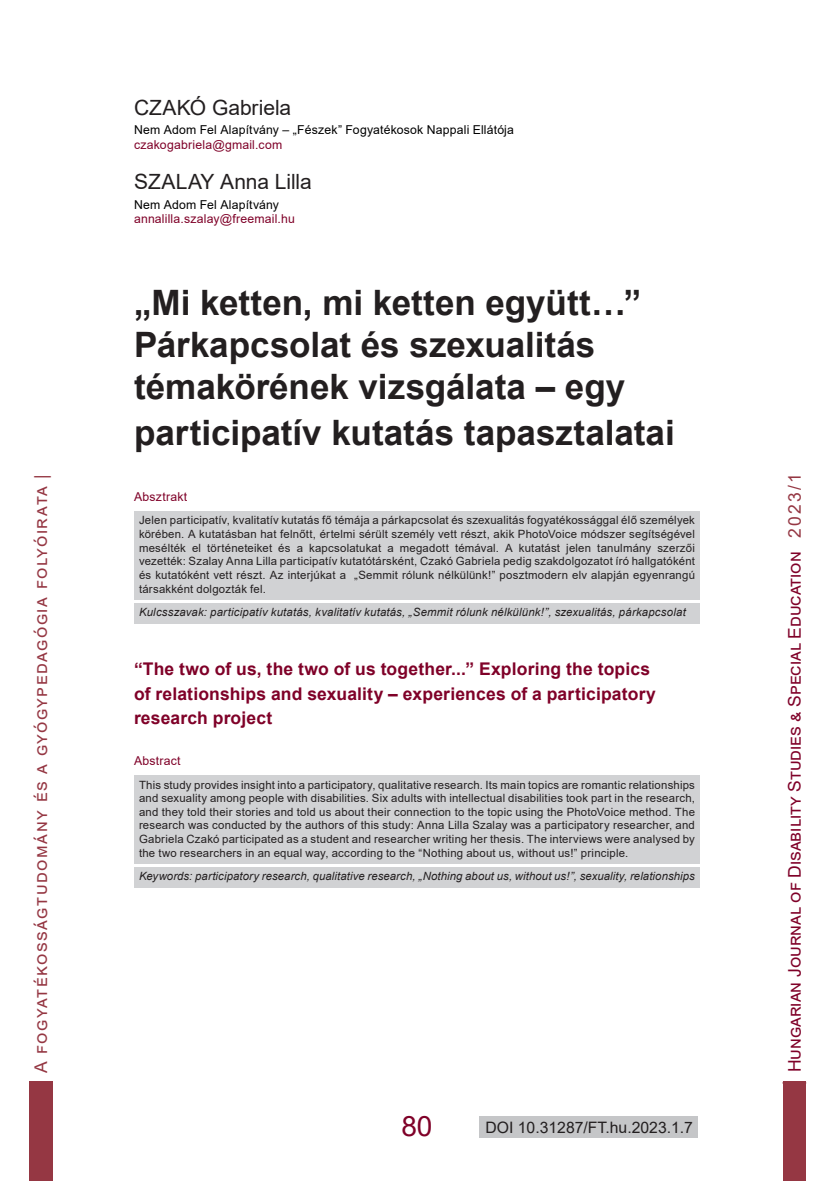
<style>
.page{position:relative;width:834px;height:1181px;background:#fff}
.page>*{position:absolute;margin:0;border:0;box-sizing:border-box;transform-origin:0 0}
.Tanulmánycím{font:700 35px/42px "Arial";color:#231f20}
.t1{font:28px "Arial";color:#7f0128}
.Szerző{font:21px "Arial";letter-spacing:-.005em;color:#231f20}
.Címsor_3{font:700 17.5px/24.5px "Arial";letter-spacing:.01em;color:#7f0128}
.t2{font:17.5px "Arial";color:#7f0128}
.t3{font:17.5px "Arial";letter-spacing:.085em;color:#953743}
.t4{font:15.75px "Arial";color:#231f20}
.Normál_tompa{font:12.25px "Arial";letter-spacing:.015em;color:#000}
.Normál_tompa-2{font:12.25px "Arial";letter-spacing:.015em;color:#7f0128}
.Absztrakt_cím{font:12.25px "Arial";letter-spacing:.02em;color:#7f0128}
.Absztrakt{font:11.38px/13.7px "Arial";letter-spacing:.02em;color:#231f20;text-align:justify}
.Absztrakt-2{font:italic 11.38px "Arial";letter-spacing:.01em;color:#231f20}
.s1{font-size:24.5px;color:#953743}
.s2{color:#953743}
</style>
<div class="page">
<div style="left:783px;top:1081px;width:22px;height:100px;background:#953743"></div>
<div style="left:29px;top:1081px;width:24px;height:100px;background:#953743"></div>
<div style="left:134px;top:511px;width:565px;height:89px;background:#d1d2d4"></div>
<div style="left:134px;top:603px;width:565px;height:20px;background:#d1d2d4"></div>
<div style="left:134px;top:775px;width:565px;height:89px;background:#d1d2d4"></div>
<div style="left:134px;top:867px;width:565px;height:20px;background:#d1d2d4"></div>
<div style="left:480px;top:1116px;width:218px;height:21px;background:#c5c6c8"></div>
<h3 class="t3" style="left:29px;top:1085px;width:613px;rotate:-90deg">| A fogyatékosságtudomány és a gyógypedagógia folyóirata |</h3>
<p class="Szerző" style="left:134px;top:93px;width:159px">CZAKÓ Gabriela</p>
<p class="Normál_tompa" style="left:134px;top:121px;width:381px">Nem Adom Fel Alapítvány – „Fészek” Fogyatékosok Nappali Ellátója</p>
<p class="Normál_tompa-2" style="left:134px;top:136px;width:150px">czakogabriela@gmail.com</p>
<p class="Szerző" style="left:134px;top:167px;width:179px">SZALAY Anna Lilla</p>
<p class="Normál_tompa" style="left:134px;top:196px;width:146px">Nem Adom Fel Alapítvány</p>
<p class="Normál_tompa-2" style="left:134px;top:211px;width:162px">annalilla.szalay@freemail.hu</p>
<p class="Tanulmánycím" style="left:134px;top:282px;width:509px">„Mi ketten, mi ketten együtt…”<br>Párkapcsolat és szexualitás témakörének vizsgálata – egy</p>
<p class="Tanulmánycím" style="left:134px;top:412px;width:542px">participatív kutatás tapasztalatai</p>
<p class="Absztrakt_cím" style="left:134px;top:488px;width:55px">Absztrakt</p>
<p class="Absztrakt" style="left:139px;top:513px;width:557px">Jelen participatív, kvalitatív kutatás fő témája a párkapcsolat és szexualitás fogyatékossággal élő személyek körében. A kutatásban hat felnőtt, értelmi sérült személy vett részt, akik PhotoVoice módszer segítségével mesélték el történeteiket és a kapcsolatukat a megadott témával. A kutatást jelen tanulmány szerzői vezették: Szalay Anna Lilla participatív kutatótársként, Czakó Gabriela pedig szakdolgozatot író hallgatóként és kutatóként vett részt. Az interjúkat a „Semmit rólunk nélkülünk!” posztmodern elv alapján egyenrangú társakként dolgozták fel.</p>
<p class="Absztrakt-2" style="left:139px;top:605px;width:548px">Kulcsszavak: participatív kutatás, kvalitatív kutatás, „Semmit rólunk nélkülünk!”, szexualitás, párkapcsolat</p>
<p class="Címsor_3" style="left:134px;top:657px;width:523px">“The two of us, the two of us together...” Exploring the topics of relationships and sexuality – experiences of a participatory research project</p>
<p class="Absztrakt_cím" style="left:134px;top:752px;width:48px">Abstract</p>
<p class="Absztrakt" style="left:139px;top:777px;width:557px">This study provides insight into a participatory, qualitative research. Its main topics are romantic relationships and sexuality among people with disabilities. Six adults with intellectual disabilities took part in the research, and they told their stories and told us about their connection to the topic using the PhotoVoice method. The research was conducted by the authors of this study: Anna Lilla Szalay was a participatory researcher, and Gabriela Czakó participated as a student and researcher writing her thesis. The interviews were analysed by the two researchers in an equal way, according to the “Nothing about us, without us!” principle.</p>
<p class="Absztrakt-2" style="left:139px;top:869px;width:557px">Keywords: participatory research, qualitative research, „Nothing about us, without us!”, sexuality, relationships</p>
<h2 class="t1" style="left:401px;top:1107px;width:33px">80</h2>
<p class="t4" style="left:485px;top:1116px;width:209px">DOI 10.31287/FT.hu.2023.1.7</p>
<h3 class="t2" style="left:782px;top:1086px;width:614px;rotate:-90deg"><span class="s1">|</span> Hungarian Journal of Disability Studies &amp; Special Education <span class="s2">2023/1</span></h3>
</div>
